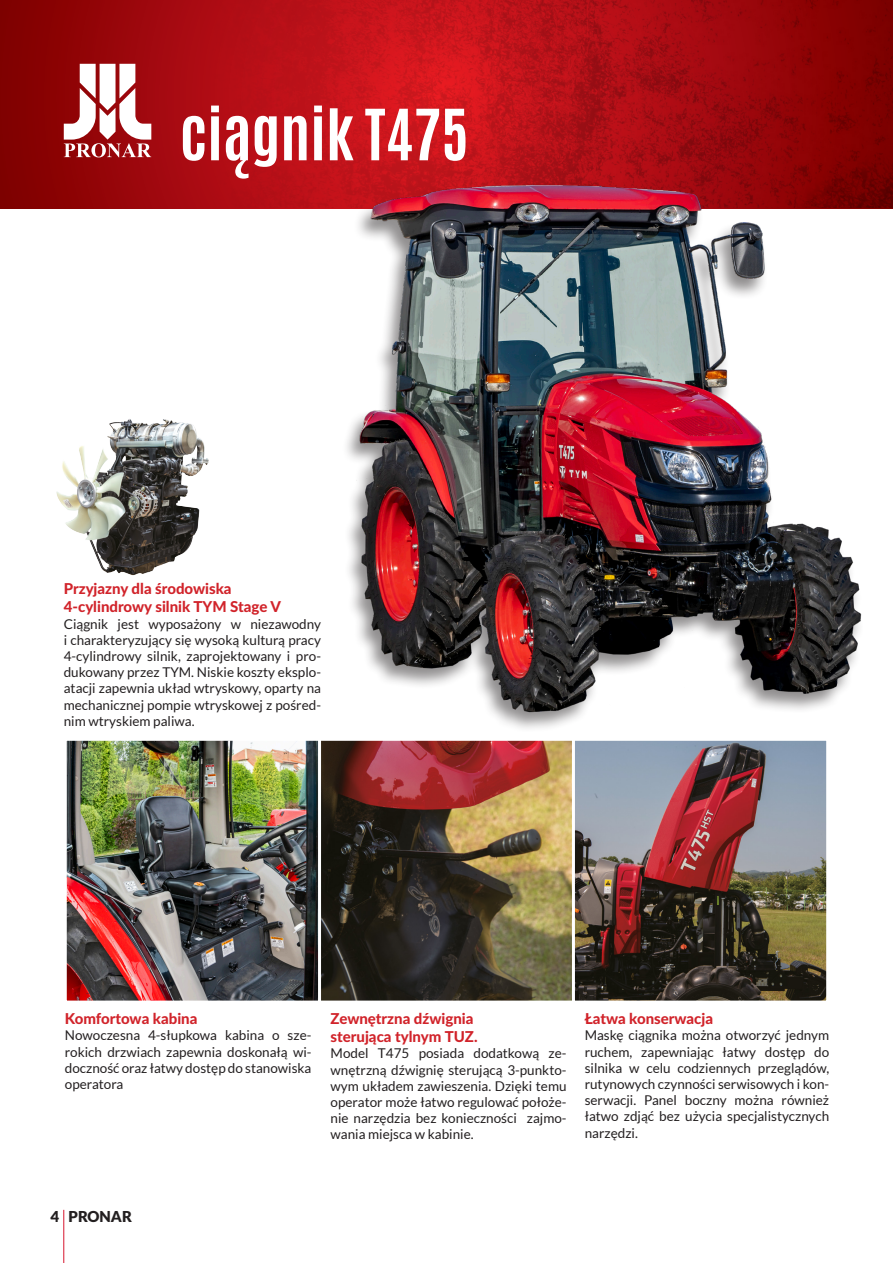
<style>
.page{position:relative;width:893px;height:1263px;background:#fff}
.page>*{position:absolute;margin:0;border:0;box-sizing:border-box;transform-origin:0 0}
.t1{font:700 60px "Antonio";color:#fff}
.tytuł_pod_fotką{font:800 15px/18px "Lato";color:#d1232a}
.t2{font:900 15px "Lato";color:#231f20}
.tekst_pod_fotką{font:13.5px/16.2px "Lato";color:#231f20;text-align:justify}
</style>
<div class="page">
<img style="left:0;top:0;width:893px;height:208px">
<svg style="left:64px;top:64px;width:87px;height:93px"></svg>
<hr style="left:63px;top:1210px;width:1px;height:53px;background:#d7162e">
<img style="left:56px;top:419px;width:153px;height:157px">
<img style="left:322px;top:742px;width:503px;height:257px">
<div style="left:318px;top:738px;width:257px;height:265px;border:3px solid #fff"></div>
<img style="left:68px;top:742px;width:249px;height:257px">
<div style="left:64px;top:738px;width:257px;height:265px;border:3px solid #fff"></div>
<div style="left:572px;top:738px;width:257px;height:265px;border:3px solid #fff"></div>
<img style="left:314px;top:140px;width:579px;height:602px">
<p class="t1" style="left:180px;top:92px;width:291px">ciągnik T475</p>
<p class="tytuł_pod_fotką" style="left:64px;top:579px;width:219px">Przyjazny dla środowiska<br>4-cylindrowy silnik TYM Stage V</p>
<p class="tekst_pod_fotką" style="left:64px;top:615px;width:259px">Ciągnik jest wyposażony w niezawodny i charakteryzujący się wysoką kulturą pracy 4-cylindrowy silnik, zaprojektowany i pro&shy;dukowany przez TYM. Niskie koszty eksplo&shy;atacji zapewnia układ wtryskowy, oparty na mechanicznej pompie wtryskowej z pośred&shy;nim wtryskiem paliwa.</p>
<p class="tytuł_pod_fotką" style="left:65px;top:1009px;width:134px">Komfortowa kabina</p>
<p class="tekst_pod_fotką" style="left:65px;top:1027px;width:248px">Nowoczesna 4-słupkowa kabina o sze&shy;rokich drzwiach zapewnia doskonałą wi&shy;doczność oraz łatwy dostęp do stanowiska operatora</p>
<p class="tytuł_pod_fotką" style="left:331px;top:1009px;width:148px">Zewnętrzna dźwignia sterująca tylnym TUZ.</p>
<p class="tekst_pod_fotką" style="left:331px;top:1045px;width:237px">Model T475 posiada dodatkową ze&shy;wnętrzną dźwignię sterującą 3-punkto&shy;wym układem zawieszenia. Dzięki temu operator może łatwo regulować położe&shy;nie narzędzia bez konieczności zajmo&shy;wania miejsca w kabinie.</p>
<p class="tytuł_pod_fotką" style="left:585px;top:1009px;width:130px">Łatwa konserwacja</p>
<p class="tekst_pod_fotką" style="left:585px;top:1027px;width:246px">Maskę ciągnika można otworzyć jednym ruchem, zapewniając łatwy dostęp do silnika w celu codziennych przeglądów, rutynowych czynności serwisowych i kon&shy;serwacji. Panel boczny można również łatwo zdjąć bez użycia specjalistycznych narzędzi.</p>
<p class="t2" style="left:50px;top:1207px;width:83px">4 PRONAR</p>
</div>
